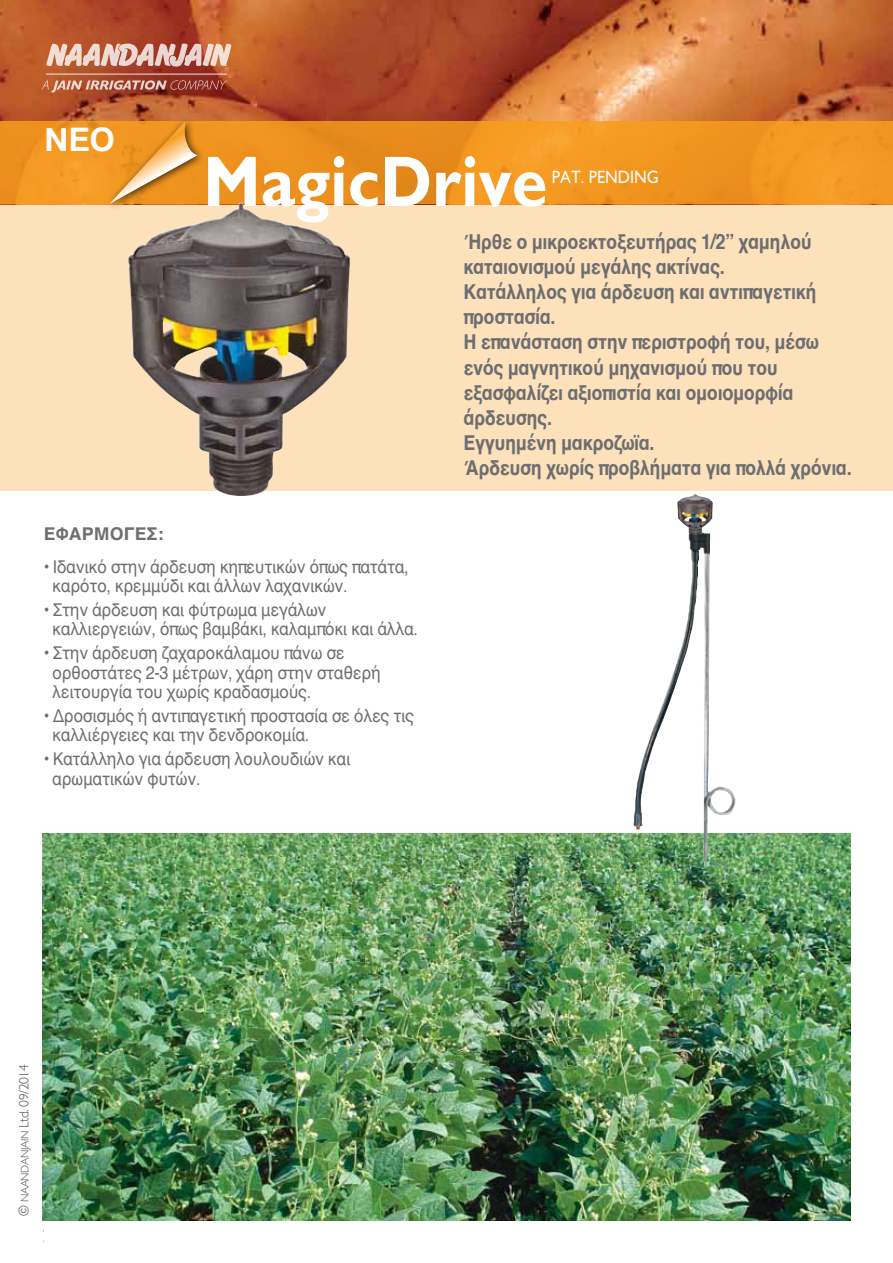
<style>
.page{position:relative;width:893px;height:1263px;background:#fff}
.page>*{position:absolute;margin:0;border:0;box-sizing:border-box;transform-origin:0 0}
.t1{font:700 72px "M Gill Sans";color:#fff;scale:.9 1}
.t2{font:700 32.4px "Helvetica";color:#fff}
.t3{font:700 21px/25.2px "Helvetica";letter-spacing:-.025em;color:#6d6e71;scale:.87 1}
.t4{font:18px/19.5px "Helvetica";letter-spacing:-.025em;color:#6d6e71;scale:.9 1}
.t5{font:18px "M Gill Sans";color:#fff;scale:.9 1}
.t6{font:700 18px "Helvetica";color:#6d6e71}
.t7{font:300 13.5px "M Gill Sans";letter-spacing:-.03em;color:#4d4d4f}
.s1{font-size:10.8px}
</style>
<div class="page">
<img style="left:0;top:0;width:893px;height:122px">
<div style="left:0;top:204px;width:893px;height:287px;background:#fde1bb"></div>
<svg style="left:0;top:122px;width:893px;height:82px;background:#ef9420"></svg>
<svg style="left:41px;top:80px;width:186px;height:12px;background:#b16755"></svg>
<svg style="left:46px;top:43px;width:186px;height:24px;background:#d5a291"></svg>
<hr style="left:46px;top:74px;width:181px;height:1px;background:#fff">
<img style="left:128px;top:203px;width:223px;height:293px">
<div style="left:104px;top:116px;width:101px;height:96px;background:#000;opacity:.75"></div>
<svg style="left:110px;top:122px;width:87px;height:82px;background:#e99e3d"></svg>
<img style="left:43px;top:833px;width:807px;height:387px">
<img style="left:633px;top:535px;width:59px;height:294px">
<img style="left:677px;top:493px;width:36px;height:42px">
<h2 class="t2" style="left:44px;top:113px;width:72px">ΝEO</h2>
<h1 class="t1" style="left:203px;top:142px;width:384px">MagicDrive</h1>
<p class="t5" style="left:552px;top:168px;width:120px">PAT. PENDING</p>
<p class="t3" style="left:463px;top:229px;width:448px">Ήρθε ο μικροεκτοξευτήρας 1/2” χαμηλού καταιονισμού μεγάλης ακτίνας.<br>Κατάλληλος για άρδευση και αντιπαγετική προστασία.<br>Η επανάσταση στην περιστροφή του, μέσω ενός μαγνητικού μηχανισμού που του εξασφαλίζει αξιοπιστία και ομοιoμορφία άρδευσης.<br>Εγγυημένη μακροζωϊα.<br>Άρδευση χωρίς προβλήματα για πολλά χρόνια.</p>
<p class="t6" style="left:44px;top:520px;width:121px">ΕΦΑΡΜΟΓΕΣ:</p>
<p class="t4" style="left:52px;top:557px;width:398px;text-indent:-9px">• Ιδανικό στην άρδευση κηπευτικών όπως πατάτα, καρότο, κρεμμύδι και άλλων λαχανικών.</p>
<p class="t4" style="left:52px;top:600px;width:408px;text-indent:-9px">• Στην άρδευση και φύτρωμα μεγάλων καλλιεργειών, όπως βαμβάκι, καλαμπόκι και άλλα.</p>
<p class="t4" style="left:52px;top:644px;width:367px;text-indent:-9px">• Στην άρδευση ζαχαροκάλαμου πάνω σε ορθοστάτες 2-3 μέτρων, χάρη στην σταθερή λειτουργία του χωρίς κραδασμούς.</p>
<p class="t4" style="left:52px;top:706px;width:404px;text-indent:-9px">• Δροσισμός ή αντιπαγετική προστασία σε όλες τις καλλιέργειες και την δενδροκομία.</p>
<p class="t4" style="left:52px;top:750px;width:333px;text-indent:-9px">• Κατάλληλο για άρδευση λουλουδιών και αρωματικών φυτών.</p>
<p class="t7" style="left:17px;top:1216px;width:153px;rotate:-90deg">© <span class="s1">NAANDANJAIN</span> Ltd. 09/2014</p>
<p class="t7" style="left:17px;top:1218px;width:153px;rotate:-90deg">© <span class="s1">NAANDANJAIN</span> Ltd. 10/2014</p>
</div>
